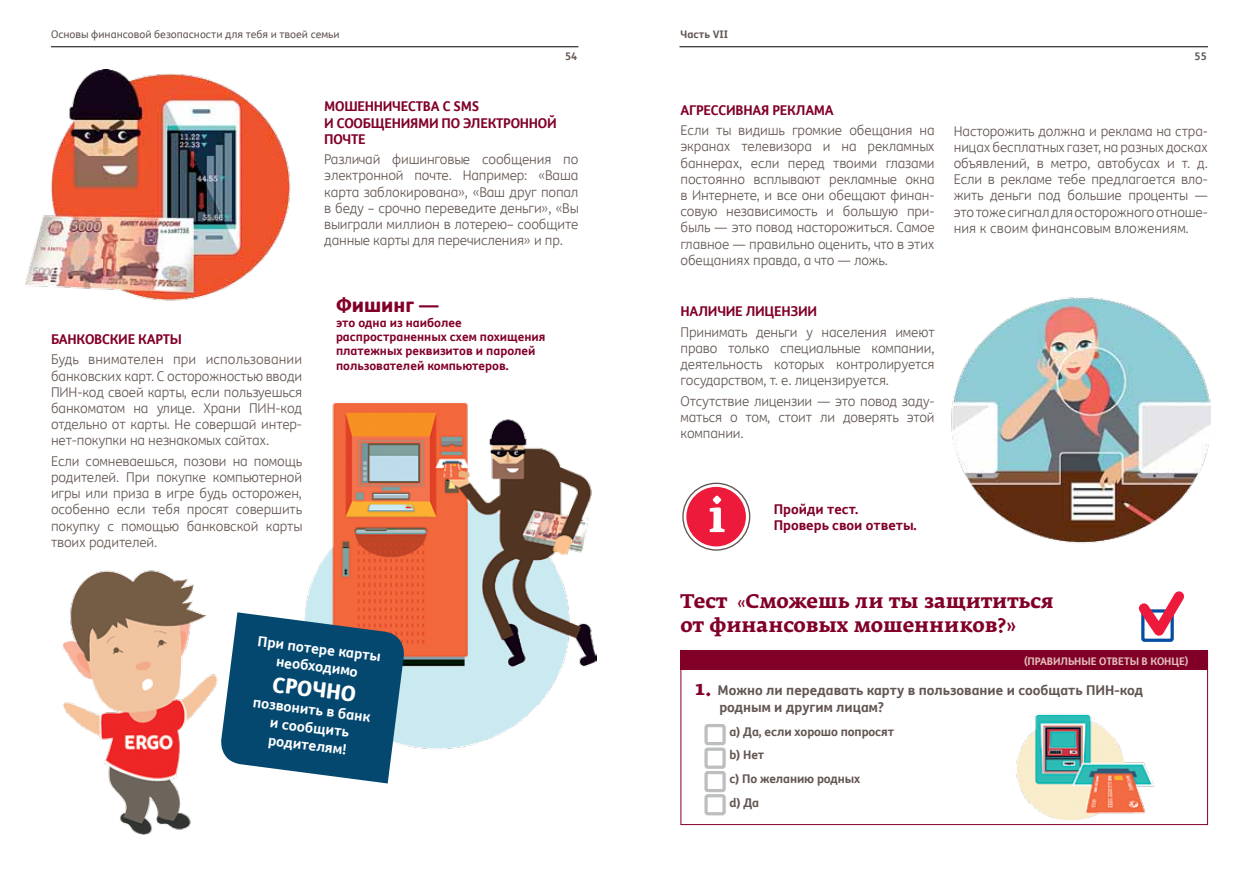
<style>
.page{position:relative;width:1259px;height:893px;background:#fff}
.page>*{position:absolute;margin:0;border:0;box-sizing:border-box;transform-origin:0 0}
.t1{font:800 21px "FS Me Pro";color:#fff}
.t2{font:700 19.5px/24px "Fedra Serif A Pro";color:#820028}
.t3{font:800 19.5px "FS Me Pro";color:#820028}
.t4{font:700 14.1px/18px "FS Me Pro";color:#fff;text-align:center}
.t5{font:300 13.5px/16.2px "FS Me Pro";letter-spacing:-.01em;color:#625651;text-align:justify}
.t6{font:700 13.5px/16.2px "FS Me Pro";color:#820028}
.t7{font:700 13.5px/16.2px "FS Me Pro";color:#625651}
.t8{font:700 13.5px "FS Me Pro";letter-spacing:-.02em;color:#820028}
.t9{font:700 12px/14.4px "FS Me Pro";color:#820028}
.t10{font:700 12px/24px "FS Me Pro";letter-spacing:-.01em;color:#625651}
.t11{font:10.5px "FS Me Pro";color:#625651}
.t12{font:700 10.5px "FS Me Pro";letter-spacing:-.01em;color:#e2bfbc}
.t13{font:700 10.5px "FS Me Pro";color:#625651}
.s1{font-weight:500;font-size:16.5px}
.s2{font-family:"Fedra Serif A Pro";font-size:19.5px;color:#820028}
</style>
<div class="page">
<hr style="left:51px;top:47px;width:527px;height:1px;background:#000">
<hr style="left:679px;top:47px;width:529px;height:1px;background:#000">
<img style="left:951px;top:297px;width:259px;height:246px">
<img style="left:62px;top:570px;width:156px;height:265px">
<img style="left:305px;top:402px;width:291px;height:348px">
<img style="left:26px;top:70px;width:265px;height:231px">
<img style="left:1016px;top:714px;width:139px;height:106px">
<svg style="left:683px;top:483px;width:66px;height:67px"></svg>
<div style="left:682px;top:483px;width:68px;height:68px;border:1px solid #625651;border-radius:50%"></div>
<div style="left:686px;top:487px;width:60px;height:59px;background:#ed1a3b;border-radius:50%"></div>
<svg style="left:709px;top:496px;width:15px;height:36px"></svg>
<div style="left:680px;top:651px;width:528px;height:19px;background:#820028"></div>
<div style="left:704px;top:724px;width:21px;height:21px;border:3px solid #bcbec0;border-radius:2px"></div>
<div style="left:704px;top:747px;width:21px;height:22px;border:3px solid #bcbec0;border-radius:2px"></div>
<div style="left:704px;top:771px;width:21px;height:21px;border:3px solid #bcbec0;border-radius:2px"></div>
<div style="left:704px;top:794px;width:21px;height:21px;border:3px solid #bcbec0;border-radius:2px"></div>
<svg style="left:1138px;top:591px;width:46px;height:51px"></svg>
<svg style="left:221px;top:612px;width:185px;height:171px;background:#326482"></svg>
<p class="t11" style="left:51px;top:27px;width:290px">Основы финансовой безопасности для тебя и твоей семьи</p>
<p class="t13" style="left:680px;top:26px;width:49px">Часть VII</p>
<p class="t13" style="left:565px;top:48px;width:14px">54</p>
<p class="t13" style="left:1194px;top:48px;width:14px">55</p>
<p class="t6" style="left:51px;top:330px;width:10px">Банковски</p>
<p class="t6" style="left:128px;top:330px;width:20px">е карт</p>
<p class="t6" style="left:170px;top:330px;width:14px">ы</p>
<p class="t5" style="left:51px;top:351px;width:253px">Будь внимателен при использовании банковских карт. С осторожностью вводи ПИН-код своей карты, если пользуешься банкоматом на улице. Храни ПИН-код отдельно от карты. Не совершай интер&shy;нет-покупки на незнакомых сайтах.</p>
<p class="t5" style="left:51px;top:453px;width:253px">Если сомневаешься, позови на помощь родителей. При покупке компьютерной игры или приза в игре будь осторожен, особенно если тебя просят совершить покупку с помощью банковской карты твоих родителей.</p>
<p class="t6" style="left:324px;top:98px;width:51px">Мошеннич</p>
<p class="t6" style="left:401px;top:98px;width:17px">ества</p>
<p class="t6" style="left:443px;top:98px;width:38px">с SMS</p>
<p class="t6" style="left:324px;top:114px;width:22px">и соо</p>
<p class="t8" style="left:363px;top:112px;width:135px">бщениями по электронно</p>
<p class="t6" style="left:547px;top:114px;width:11px">й</p>
<p class="t6" style="left:324px;top:130px;width:10px">почт</p>
<p class="t6" style="left:358px;top:130px;width:9px">е</p>
<p class="t5" style="left:324px;top:151px;width:256px">Различай фишинговые сообщения по электронной почте. Например: «Ваша карта заблокирована», «Ваш друг попал в беду – срочно переведите деньги», «Вы выиграли миллион в лотерею– сообщите данные карты для перечисления» и пр.</p>
<h2 class="t3" style="left:336px;top:290px;width:104px">Фишинг —</h2>
<p class="t9" style="left:336px;top:315px;width:211px">это одна из наиболее распространенных схем похищения платежных реквизитов и паролей пользователей компьютеров.</p>
<p class="t4" style="left:259px;top:632px;width:127px;rotate:7deg">При потере карты необходимо</p>
<p class="t4" style="left:254px;top:693px;width:120px;rotate:7deg">позвонить в банк</p>
<h1 class="t1" style="left:275px;top:668px;width:91px;rotate:7deg">СРО ЧНО</h1>
<p class="t4" style="left:271px;top:713px;width:82px;text-align:left;rotate:7deg">и сообщить родителям!</p>
<p class="t6" style="left:680px;top:101px;width:40px">Агрессивна</p>
<p class="t6" style="left:761px;top:101px;width:55px">я реклама</p>
<p class="t5" style="left:680px;top:122px;width:256px">Если ты видишь громкие обещания на экранах телевизора и на рекламных баннерах, если перед твоими глазами постоянно всплывают рекламные окна в Интернете, и все они обещают финан&shy;совую независимость и большую при&shy;быль — это повод насторожиться. Самое главное — правильно оценить, что в этих обещаниях правда, а что — ложь.</p>
<p class="t6" style="left:680px;top:303px;width:37px">Наличи</p>
<p class="t6" style="left:735px;top:303px;width:56px">е лицензии</p>
<p class="t5" style="left:680px;top:324px;width:256px">Принимать деньги у населения имеют право только специальные компании, деятельность которых контролируется государством, т. е. лицензируется.</p>
<p class="t5" style="left:680px;top:393px;width:256px">Отсутствие лицензии — это повод заду&shy;маться о том, стоит ли доверять этой компании.</p>
<p class="t5" style="left:954px;top:122px;width:256px">Насторожить должна и реклама на стра&shy;ницах бесплатных газет, на разных досках объявлений, в метро, автобусах и т. д.<br>Если в рекламе тебе предлагается вло&shy;жить деньги под большие проценты — это тоже сигнал для осторожного отноше&shy;ния к своим финансовым вложениям.</p>
<p class="t6" style="left:774px;top:500px;width:145px">Пройди тест.<br>Проверь свои ответы.</p>
<h2 class="t2" style="left:680px;top:590px;width:375px">Тест <span class="s1">«</span>Сможешь ли ты защититься от финансовых мошенников?»</h2>
<p class="t12" style="left:1024px;top:653px;width:18px">(Прави</p>
<p class="t12" style="left:1060px;top:653px;width:98px">льные ответы в конц</p>
<p class="t12" style="left:1179px;top:653px;width:11px">е)</p>
<p class="t7" style="left:719px;top:682px;width:425px;text-indent:-24px"><span class="s2">1.</span> Можно ли передавать карту в пользование и сообщать ПИН-код родным и другим лицам?</p>
<p class="t10" style="left:729px;top:719px;width:166px">a) Да, если хорошо попросят b) Нет<br>c) По желанию родных<br>d) Да</p>
</div>
